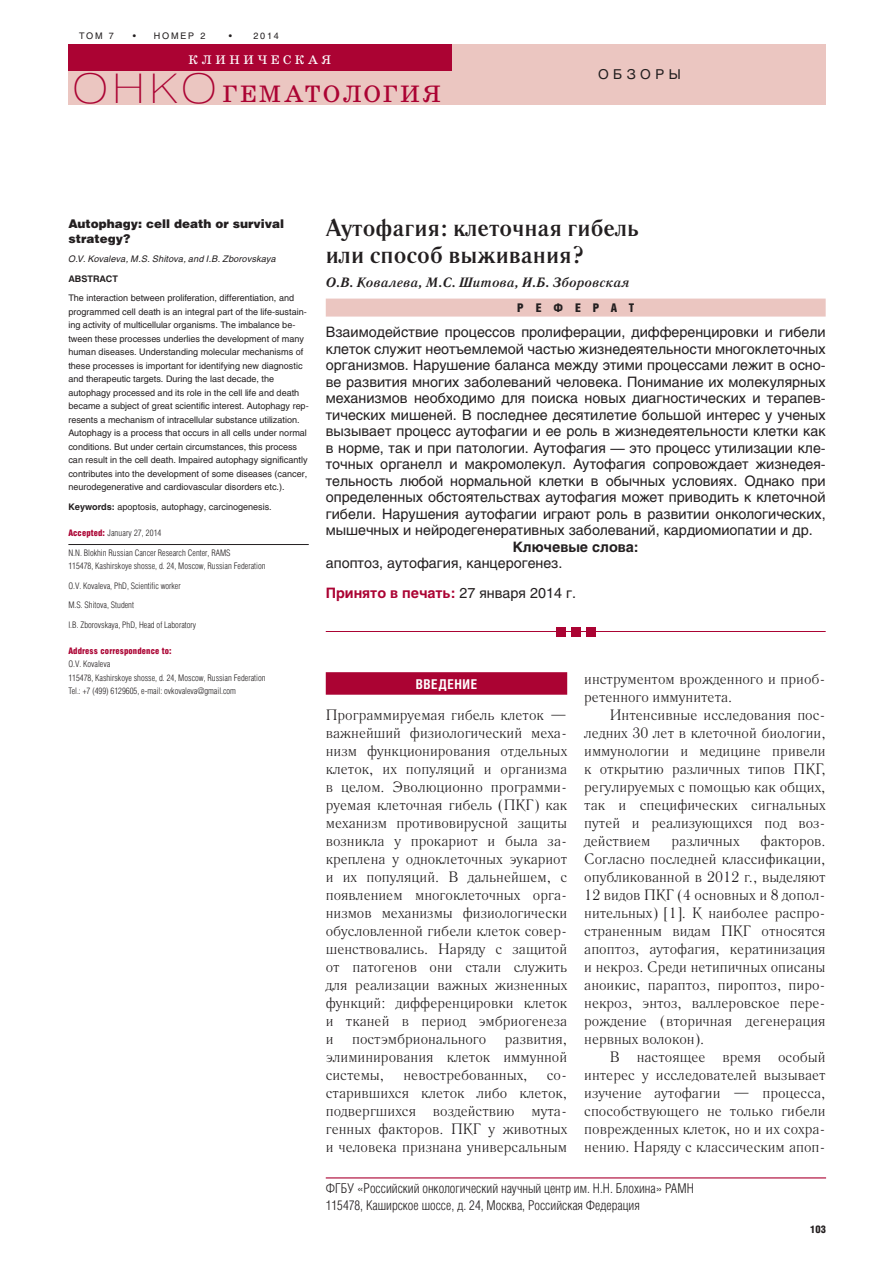
<style>
.page{position:relative;width:893px;height:1263px;background:#fff}
.page>*{position:absolute;margin:0;border:0;box-sizing:border-box;transform-origin:0 0}
.t1{font:24.15px "School";letter-spacing:.105em;color:#ab0333}
.t2{font:700 24px/27px "Literaturnaya C";color:#231f20}
.t3{font:15px/18px "Literaturnaya C";color:#231f20;text-align:justify}
.t4{font:14.25px/16.5px "Helios";color:#231f20;text-align:justify}
.t5{font:700 14.25px "Helios";color:#231f20}
.t6{font:300 13.5px/16.5px "Helios Cond";color:#231f20}
.t7{font:italic 700 13.5px "Literaturnaya C";color:#231f20}
.t8{font:700 13.5px "Helios Cond";letter-spacing:.05em;color:#fff}
.t9{font:13.5px "Helios";letter-spacing:.325em;color:#231f20}
.t10{font:12.6px "School";letter-spacing:.285em;color:#fff}
.t11{font:900 12px/15px "Helios";color:#231f20}
.t12{font:900 12px "Helios Cond";letter-spacing:1em;color:#231f20}
.t13{font:900 10.5px "Helios Cond";color:#231f20}
.t14{font:9px/13.5px "Helios";color:#231f20}
.t15{font:300 9px/19.5px "Helios Cond";color:#231f20}
.t16{font:italic 9px "Helios";letter-spacing:.01em;color:#231f20}
.t17{font:900 9px "Helios Cond";letter-spacing:.01em;color:#ab0333}
.t18{font:700 9px "Helios";color:#231f20}
.s1{font-family:"Helios Ext";font-weight:100;font-size:40.5px}
.s2{font-weight:700}
.s3{font-weight:900;color:#ab0333}
.s4{font-weight:700;color:#ab0333}
</style>
<div class="page">
<div style="left:451px;top:44px;width:375px;height:61px;background:#ebc6c1"></div>
<div style="left:68px;top:44px;width:384px;height:61px;background:#ebc6c1"></div>
<div style="left:68px;top:44px;width:384px;height:27px;background:#ab0333"></div>
<hr style="left:326px;top:631px;width:500px;height:1px;background:#ab0333">
<div style="left:556px;top:627px;width:9px;height:9px;background:#ab0333"></div>
<div style="left:571px;top:627px;width:9px;height:9px;background:#ab0333"></div>
<div style="left:586px;top:627px;width:9px;height:9px;background:#ab0333"></div>
<div style="left:326px;top:299px;width:500px;height:18px;background:#ebc6c1"></div>
<hr style="left:68px;top:544px;width:241px;height:1px;background:#231f20">
<hr style="left:326px;top:1177px;width:500px;height:1px;background:#ab0333">
<div style="left:326px;top:672px;width:241px;height:23px;background:#ab0333"></div>
<p class="t14" style="left:79px;top:30px;width:36px">ТОМ 7</p>
<p class="t14" style="left:133px;top:30px;width:74px">• НОМЕР 2</p>
<p class="t14" style="left:229px;top:30px;width:52px">• 2014</p>
<p class="t10" style="left:189px;top:55px;width:144px">КЛИНИЧЕСКАЯ</p>
<h1 class="t1" style="left:72px;top:85px;width:370px"><span class="s1">ОНКО</span> ГЕМАТОЛОГИЯ</h1>
<p class="t9" style="left:598px;top:69px;width:84px">ОБЗОРЫ</p>
<p class="t11" style="left:68px;top:217px;width:217px">Autophagy: cell death or survival strategy?</p>
<p class="t16" style="left:68px;top:256px;width:209px">O.V. Kovaleva, M.S. Shitova, and I.B. Zborovskaya</p>
<p class="t18" style="left:68px;top:275px;width:51px">ABSTRACT</p>
<p class="t14" style="left:68px;top:292px;width:242px">The interaction between proliferation, differentiation, and programmed cell death is an integral part of the life-sustain&shy;ing activity of multicellular organisms. The imbalance be&shy;tween these processes underlies the development of many human diseases. Understanding molecular mechanisms of these processes is important for identifying new diagnostic and therapeutic targets. During the last decade, the autophagy processed and its role in the cell life and death became a subject of great scientific interest. Autophagy rep&shy;resents a mechanism of intracellular substance utilization.<br>Autophagy is a process that occurs in all cells under normal conditions. But under certain circumstances, this process can result in the cell death. Impaired autophagy significantly contributes into the development of some diseases (cancer, neurodegenerative and cardiovascular disorders etc.).</p>
<p class="t14" style="left:68px;top:501px;width:205px"><span class="s2">Keywords:</span> apoptosis, autophagy, carcinogenesis.</p>
<p class="t15" style="left:68px;top:524px;width:164px"><span class="s3">Accepted:</span> January 27, 2014<br>N.N. Blokhin Russian Cancer Research Center, RAMS</p>
<p class="t15" style="left:68px;top:557px;width:199px">115478, Kashirskoye shosse, d. 24, Moscow, Russian Federation O.V. Kovaleva, PhD, Scientific worker<br>M.S. Shitova, Student<br>I.B. Zborovskaya, PhD, Head of Laboratory</p>
<p class="t17" style="left:68px;top:647px;width:105px">Аddress correspondence to:</p>
<p class="t15" style="left:68px;top:658px;width:199px;line-height:13.5px">O.V. Kovaleva<br>115478, Kashirskoye shosse, d. 24, Moscow, Russian Federation<br>Tel.: +7 (499) 6129605, e-mail: ovkovaleva@gmail.com</p>
<h2 class="t2" style="left:326px;top:216px;width:315px">Аутофагия: клеточная гибель или способ выживания?</h2>
<p class="t7" style="left:326px;top:277px;width:305px">О.В. Ковалева, М.С. Шитова, И.Б. Зборовская</p>
<p class="t12" style="left:517px;top:304px;width:119px">РЕФЕРАТ</p>
<p class="t4" style="left:326px;top:325px;width:501px">Взаимодействие процессов пролиферации, дифференцировки и гибели клеток служит неотъемлемой частью жизнедеятельности многоклеточных организмов. Нарушение баланса между этими процессами лежит в осно&shy;ве развития многих заболеваний человека. Понимание их молекулярных механизмов необходимо для поиска новых диагностических и терапев&shy;тических мишеней. В последнее десятилетие большой интерес у ученых вызывает процесс аутофагии и ее роль в жизнедеятельности клетки как в норме, так и при патологии. Аутофагия — это процесс утилизации кле&shy;точных органелл и макромолекул. Аутофагия сопровождает жизнедея&shy;тельность любой нормальной клетки в обычных условиях. Однако при определенных обстоятельствах аутофагия может приводить к клеточной гибели. Нарушения аутофагии играют роль в развитии онкологических, мышечных и нейродегенеративных заболеваний, кардиомиопатии и др.</p>
<p class="t5" style="left:513px;top:541px;width:127px">Ключевые слова:</p>
<p class="t4" style="left:326px;top:550px;width:252px;line-height:29.2px">апоптоз, аутофагия, канцерогенез.<br><span class="s4">Принято в печать:</span> 27 января 2014 г.</p>
<p class="t8" style="left:416px;top:679px;width:63px">ВВЕДЕНИЕ</p>
<p class="t3" style="left:326px;top:707px;width:243px">Программируемая гибель клеток — важнейший физиологический меха&shy;низм функционирования отдельных клеток, их популяций и организма в целом. Эволюционно программи&shy;руемая клеточная гибель (ПКГ) как механизм противовирусной защиты возникла у прокариот и была за&shy;креплена у одноклеточных эукариот и их популяций. В дальнейшем, с появлением многоклеточных орга&shy;низмов механизмы физиологически обусловленной гибели клеток совер&shy;шенствовались. Наряду с защитой от патогенов они стали служить для реализации важных жизненных функций: дифференцировки клеток и тканей в период эмбриогенеза и постэмбрионального развития, элиминирования клеток иммунной системы,</p>
<p class="t3" style="left:403px;top:1067px;width:126px">невостребованных,</p>
<p class="t3" style="left:326px;top:1067px;width:243px;text-indent:221px">со&shy;старившихся клеток либо клеток, подвергшихся воздействию мута&shy;генных факторов. ПКГ у животных и человека признана универсальным</p>
<p class="t3" style="left:584px;top:671px;width:243px">инструментом врожденного и приоб&shy;ретенного иммунитета.</p>
<p class="t3" style="left:584px;top:707px;width:243px;text-indent:26px">Интенсивные исследования пос&shy;ледних 30 лет в клеточной биологии, иммунологии и медицине привели к открытию различных типов ПКГ, регулируемых с помощью как общих, так и специфических сигнальных путей и реализующихся под воз&shy;действием</p>
<p class="t3" style="left:584px;top:833px;width:243px;text-indent:176px">факторов.<br>Сог ласно последней классификации, опубликованной в 2012 г., выделяют 12 видов ПКГ (4 основных и 8 допол&shy;нительных) [1]. К наиболее распро&shy;страненным видам ПКГ относятся апоптоз, аутофагия, кератинизация и некроз. Среди нетипичных описаны аноикис, параптоз, пироптоз, пиро&shy;некроз, энтоз, валлеровское пере&shy;рождение (вторичная дегенерация нервных волокон).</p>
<p class="t3" style="left:584px;top:1049px;width:243px;text-indent:26px">В настоящее время особый интерес у исследователей вызывает изучение аутофагии — процесса, способствующего не только гибели поврежденных клеток, но и их сохра&shy;нению. Наряду с классическим апоп-</p>
<p class="t3" style="left:671px;top:833px;width:70px">различных</p>
<p class="t6" style="left:326px;top:1181px;width:370px">ФГБУ «Российский онкологический научный центр им. Н.Н. Блохина» РАМН<br>115478, Каширское шоссе, д. 24, Moсква, Российская Федерация</p>
<p class="t13" style="left:810px;top:1225px;width:17px">103</p>
</div>
